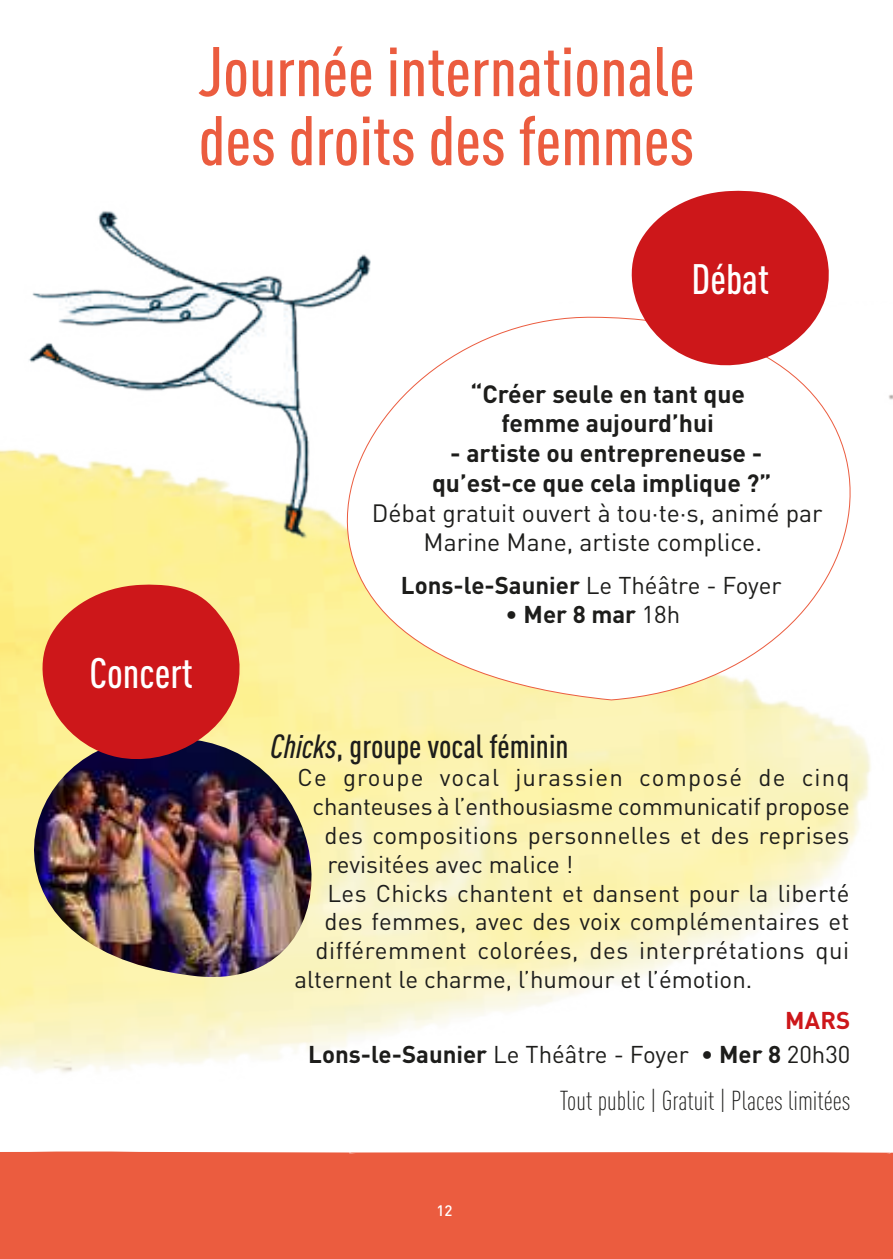
<style>
.page{position:relative;width:893px;height:1259px;background:#fff}
.page>*{position:absolute;margin:0;border:0;box-sizing:border-box;transform-origin:0 0}
.t1{font:500 condensed 69px/69px "DINOT";color:#eb5c3f}
.t2{font:500 condensed 42px "DINOT";color:#fff}
.t3{font:500 condensed 33px "DINOT";color:#1d1d1b}
.t4{font:300 condensed 27px "DINOT";color:#1d1d1b}
.t5{font:700 24.6px/29.7px "DINOT";color:#1d1d1b;text-align:center}
.t6{font:24.6px/29.7px "DINOT";color:#1d1d1b;text-align:center}
.t7{font:24px/34.8px "DINOT";letter-spacing:.015em;color:#1d1d1b;text-align:right}
.t8{font:24px "DINOT";letter-spacing:-.01em;color:#1d1d1b}
.t9{font:700 24px "DINOT";color:#1d1d1b}
.t10{font:24px "DINOT";letter-spacing:.05em;color:#1d1d1b}
.t11{font:500 15px "DINOT";color:#fff}
.s1{font-weight:400}
.s2{font-style:italic}
.s3{font-weight:700;color:#cd171a}
.s4{font-weight:700}
</style>
<div class="page">
<div style="left:0;top:1151px;width:893px;height:108px;background:#eb5c3f"></div>
<img style="left:31px;top:737px;width:284px;height:243px">
<img style="left:0;top:211px;width:371px;height:356px">
<svg style="left:183px;top:314px;width:710px;height:387px"></svg>
<svg style="left:624px;top:190px;width:213px;height:183px"></svg>
<svg style="left:35px;top:583px;width:213px;height:184px;background:#cc4b39"></svg>
<h1 class="t1" style="left:198px;top:36px;width:498px">Journée internationale des droits des femmes</h1>
<h2 class="t2" style="left:692px;top:254px;width:79px">Débat</h2>
<h2 class="t2" style="left:89px;top:648px;width:105px">Concert</h2>
<p class="t5" style="left:470px;top:378px;width:276px">“Créer seule en tant que femme aujourd’hui</p>
<p class="t5" style="left:432px;top:438px;width:341px">- artiste ou entrepreneuse - qu’est-ce que cela implique ?”</p>
<p class="t6" style="left:372px;top:497px;width:452px">Débat gratuit ouvert à tou·te·s, animé par<br>Marine Mane, artiste complice.</p>
<p class="t9" style="left:401px;top:570px;width:382px">Lons-le-Saunier <span class="s1">Le Théâtre - Foyer</span></p>
<p class="t9" style="left:505px;top:599px;width:176px"><span class="s1">•</span> Mer 8 mar <span class="s1">18h</span></p>
<h3 class="t3" style="left:271px;top:726px;width:299px"><span class="s2">Chicks</span>, groupe vocal féminin</h3>
<p class="t10" style="left:298px;top:762px;width:554px">Ce groupe vocal jurassien composé de cinq</p>
<p class="t8" style="left:313px;top:791px;width:539px">chanteuses à l’enthousiasme communicatif propose</p>
<p class="t7" style="left:325px;top:817px;width:526px">des compositions personnelles et des reprises</p>
<p class="t7" style="left:328px;top:846px;width:247px">revisitées avec malice !</p>
<p class="t7" style="left:328px;top:875px;width:523px">Les Chicks chantent et dansent pour la liberté</p>
<p class="t7" style="left:325px;top:904px;width:526px">des femmes, avec des voix complémentaires et</p>
<p class="t7" style="left:316px;top:932px;width:535px">différemment colorées, des interprétations qui</p>
<p class="t7" style="left:295px;top:961px;width:459px">alternent le charme, l’humour et l’émotion.</p>
<p class="t7" style="left:308px;top:1002px;width:544px"><span class="s3">MARS<br></span><span class="s4">Lons-le-Saunier</span> Le Théâtre - Foyer • <span class="s4">Mer 8</span> 20h30</p>
<p class="t4" style="left:560px;top:1085px;width:292px">Tout public | Gratuit | Places limitées</p>
<p class="t11" style="left:438px;top:1196px;width:17px">12</p>
<p class="t11" style="left:436px;top:1201px;width:17px">12</p>
</div>
